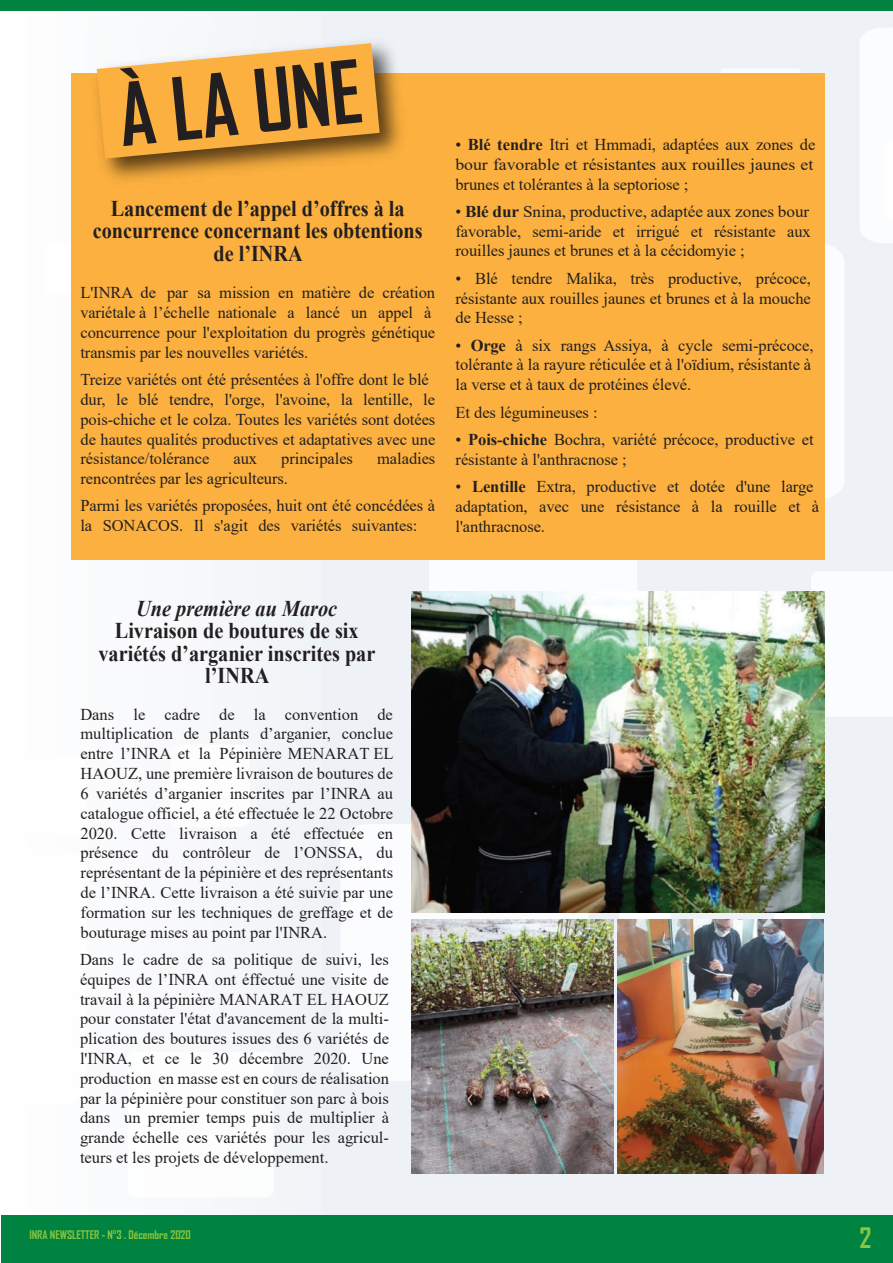
<style>
.page{position:relative;width:893px;height:1263px;background:#fff}
.page>*{position:absolute;margin:0;border:0;box-sizing:border-box;transform-origin:0 0}
.t1{font:700 83.1px "Agency FB";color:#231f20}
.t2{font:700 27.15px "Agency FB";color:#8bc63e}
.t3{font:700 22.5px/22.5px "Times New Roman";color:#231f20;text-align:center;scale:.9 1}
.t4{font:italic 700 22.5px "Times New Roman";color:#231f20;scale:.9 1}
.t5{font:16.5px/19.8px "Times New Roman";letter-spacing:-.005em;color:#231f20}
.t6{font:700 11.4px "Agency FB";color:#8bc63e}
.s1{font-weight:700}
</style>
<div class="page">
<div style="left:1px;top:0;width:892px;height:1260px;background:#eef2f6"></div>
<svg style="left:824px;top:243px;width:20px;height:257px;fill:#fbfcfd"></svg>
<div style="left:429px;top:559px;width:208px;height:32px;background:#fbfcfd"></div>
<div style="left:860px;top:28px;width:33px;height:215px;background:#fbfcfd"></div>
<div style="left:721px;top:68px;width:80px;height:81px;background:#fff;border-radius:4px"></div>
<div style="left:812px;top:572px;width:81px;height:145px;background:#fbfcfd"></div>
<div style="left:1px;top:8px;width:321px;height:1221px;background:#f9fbfc"></div>
<div style="left:45px;top:243px;width:52px;height:51px;background:#fff;border-radius:4px"></div>
<div style="left:341px;top:824px;width:247px;height:257px;background:#fbfcfd"></div>
<div style="left:5px;top:755px;width:80px;height:80px;background:#fff;border-radius:4px"></div>
<div style="left:128px;top:1052px;width:145px;height:145px;background:#fff;border-radius:7px"></div>
<div style="left:774px;top:902px;width:36px;height:36px;background:#fff;border-radius:3px"></div>
<div style="left:619px;top:868px;width:52px;height:52px;background:#fff;border-radius:4px"></div>
<div style="left:1px;top:1215px;width:892px;height:48px;background:#008240"></div>
<div style="left:71px;top:73px;width:753px;height:486px;background:#fbb03f"></div>
<img style="left:96px;top:42px;width:305px;height:139px">
<svg style="left:97px;top:43px;width:283px;height:116px"></svg>
<div style="left:0;top:0;width:893px;height:10px;background:#008240"></div>
<img style="left:412px;top:919px;width:201px;height:254px">
<img style="left:411px;top:591px;width:413px;height:321px">
<img style="left:618px;top:919px;width:206px;height:254px">
<h1 class="t1" style="left:113px;top:64px;width:246px;rotate:-6deg">À LA UNE</h1>
<h3 class="t3" style="left:93px;top:196px;width:368px">Lancement de l’appel d’offres à la concurrence concernant les obtentions de l’INRA</h3>
<p class="t5" style="left:80px;top:282px;width:356px">L'INRA de par sa mission en matière de création variétale à l’échelle nationale a lancé un appel à concurrence pour l'exploitation du progrès génétique transmis par les nouvelles variétés.</p>
<p class="t5" style="left:80px;top:369px;width:356px">Treize variétés ont été présentées à l'offre dont le blé dur, le blé tendre, l'orge, l'avoine, la lentille, le pois-chiche et le colza. Toutes les variétés sont dotées de hautes qualités productives et adaptatives avec une résistance/tolérance</p>
<p class="t5" style="left:233px;top:448px;width:25px">aux</p>
<p class="t5" style="left:281px;top:448px;width:73px">principales</p>
<p class="t5" style="left:377px;top:448px;width:60px">maladies</p>
<p class="t5" style="left:81px;top:464px;width:356px;line-height:27.3px">rencontrées par les agriculteurs.<br>Parmi les variétés proposées, huit ont été concédées à</p>
<p class="t5" style="left:80px;top:515px;width:338px">la SONACOS. Il s'agit des variétés suivantes:</p>
<p class="t5" style="left:455px;top:134px;width:361px">• <span class="s1">Blé tendre</span> Itri et Hmmadi, adaptées aux zones de bour favorable et résistantes aux rouilles jaunes et brunes et tolérantes à la septoriose ;</p>
<p class="t5" style="left:455px;top:201px;width:357px;text-align:justify">• <span class="s1">Blé dur</span> Snina, productive, adaptée aux zones bour favorable, semi-aride et irrigué et résistante aux rouilles jaunes et brunes et à la cécidomyie ;</p>
<p class="t5" style="left:455px;top:268px;width:357px;text-align:justify">• Blé tendre Malika, très productive, précoce, résistante aux rouilles jaunes et brunes et à la mouche de Hesse ;</p>
<p class="t5" style="left:456px;top:335px;width:360px">• <span class="s1">Orge</span> à six rangs Assiya, à cycle semi-précoce, tolérante à la rayure réticulée et à l'oïdium, résistante à la verse et à taux de protéines élevé.</p>
<p class="t5" style="left:456px;top:402px;width:144px">Et des légumineuses :</p>
<p class="t5" style="left:456px;top:429px;width:360px">• <span class="s1">Pois-chiche</span> Bochra, variété précoce, productive et résistante à l'anthracnose ;</p>
<p class="t5" style="left:455px;top:476px;width:365px">• <span class="s1">Lentille</span> Extra, productive et dotée d'une large adaptation, avec une résistance à la rouille et à l'anthracnose.</p>
<h3 class="t4" style="left:136px;top:592px;width:225px">Une première au Maroc</h3>
<h3 class="t3" style="left:98px;top:619px;width:309px">Livraison de boutures de six variétés d’arganier inscrites par l’INRA</h3>
<p class="t5" style="left:80px;top:704px;width:315px;text-align:justify">Dans le cadre de la convention de multiplication de plants d’arganier, conclue entre l’INRA et la Pépinière MENARAT EL HAOUZ, une première livraison de boutures de 6 variétés d’arganier inscrites par l’INRA au catalogue officiel, a été effectuée le 22 Octobre 2020. Cette livraison a été effectuée en présence du contrôleur de l’ONSSA, du représentant de la pépinière et des représentants de l’INRA. Cette livraison a été suivie par une formation sur les techniques de greffage et de bouturage mises au point par l'INRA.</p>
<p class="t5" style="left:80px;top:949px;width:311px;text-align:justify">Dans le cadre de sa politique de suivi, les équipes de l’INRA ont éffectué une visite de travail à la pépinière MANARAT EL HAOUZ pour constater l'état d'avancement de la multi&shy;plication des boutures issues des 6 variétés de l'INRA, et ce le 30 décembre 2020. Une production en masse est en cours de réalisation par la pépinière pour constituer son parc à bois dans un premier temps puis de multiplier à grande échelle ces variétés pour les agricul&shy;teurs et les projets de développement.</p>
<p class="t6" style="left:29px;top:1228px;width:163px">INRA NEWSLETTER - N°3 . Décembre 2020</p>
<h2 class="t2" style="left:860px;top:1221px;width:13px">2</h2>
</div>
